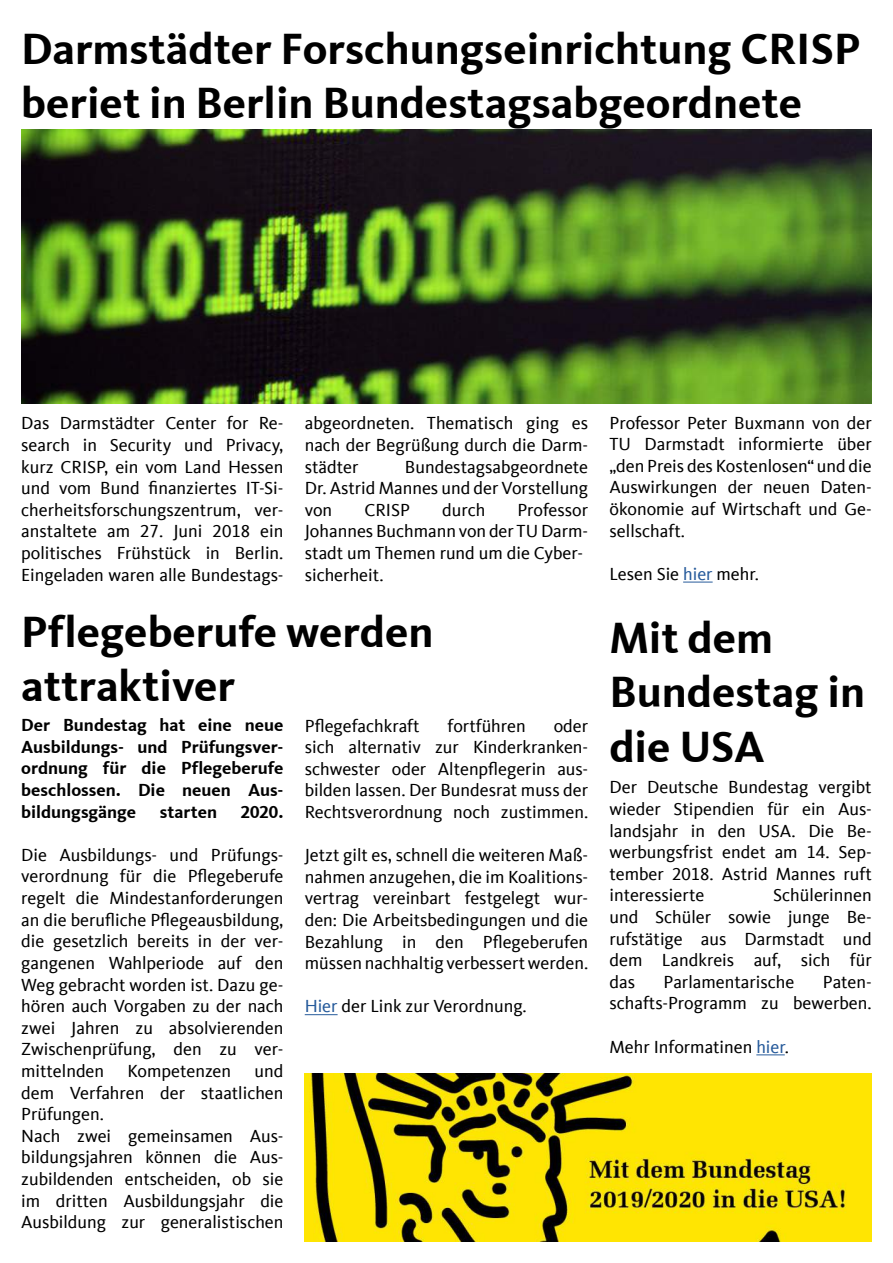
<style>
.page{position:relative;width:893px;height:1263px;background:#fff}
.page>*{position:absolute;margin:0;border:0;box-sizing:border-box;transform-origin:0 0}
.t1{font:700 45px/54px "CDU Kievit Tab";color:#000}
.t2{font:18px/21.6px "CDU Kievit Tab";color:#000;text-align:justify}
.t3{font:700 18px/21.6px "CDU Kievit Tab";color:#000;text-align:justify}
.s1{color:#275b9b}
</style>
<div class="page">
<img style="left:21px;top:130px;width:851px;height:274px">
<hr style="left:683px;top:582px;width:30px;height:1px;background:#275b9b">
<hr style="left:305px;top:1014px;width:33px;height:1px;background:#275b9b">
<svg style="left:756px;top:1054px;width:29px;height:1px"></svg>
<img style="left:305px;top:1073px;width:567px;height:169px">
<h1 class="t1" style="left:21px;top:22px;width:841px">Darmstädter Forschungseinrichtung CRISP beriet in Berlin Bundestagsabgeordnete</h1>
<p class="t2" style="left:21px;top:413px;width:264px">Das Darmstädter Center for Re&shy;search in Security und Privacy, kurz CRISP, ein vom Land Hessen und vom Bund finanziertes IT-Si&shy;cherheitsforschungszentrum, ver&shy;anstaltete am 27. Juni 2018 ein politisches Frühstück in Berlin.<br>Eingeladen waren alle Bundestags-</p>
<p class="t2" style="left:305px;top:413px;width:285px">abgeordneten. Thematisch ging es nach der Begrüßung durch die Darm&shy;städter</p>
<p class="t2" style="left:305px;top:456px;width:285px;text-indent:100px">Bundestagsabgeordnete Dr. Astrid Mannes und der Vorstellung von</p>
<p class="t2" style="left:305px;top:499px;width:285px;text-align:left;text-indent:213px">Professor<br>Johannes Buchmann von der TU Darm&shy;stadt um Themen rund um die Cyber&shy;sicherheit.</p>
<p class="t2" style="left:364px;top:499px;width:47px">CRISP</p>
<p class="t2" style="left:442px;top:499px;width:45px">durch</p>
<h1 class="t1" style="left:21px;top:605px;width:414px">Pflegeberufe werden attraktiver</h1>
<p class="t3" style="left:21px;top:714px;width:264px">Der Bundestag hat eine neue Ausbildungs- und Prüfungsver&shy;ordnung für die Pflegeberufe beschlossen. Die neuen Aus&shy;bildungsgänge</p>
<p class="t2" style="left:305px;top:715px;width:116px">Pflegefachkraft</p>
<p class="t2" style="left:448px;top:715px;width:80px">fortführen</p>
<p class="t2" style="left:305px;top:715px;width:285px;text-indent:249px">oder sich alternativ zur Kinderkranken&shy;schwester oder Altenpflegerin aus&shy;bilden lassen. Der Bundesrat muss der Rechtsverordnung noch zustimmen.</p>
<p class="t2" style="left:305px;top:845px;width:285px">Jetzt gilt es, schnell die weiteren Maß&shy;nahmen anzugehen, die im Koalitions&shy;vertrag vereinbart festgelegt wur&shy;den: Die Arbeitsbedingungen und die Bezahlung in den Pflegeberufen müssen nachhaltig verbessert werden.</p>
<p class="t2" style="left:305px;top:996px;width:223px"><span class="s1">Hier</span> der Link zur Verordnung.</p>
<p class="t3" style="left:160px;top:801px;width:59px">starten</p>
<p class="t3" style="left:241px;top:801px;width:44px">2020.</p>
<p class="t2" style="left:21px;top:844px;width:264px">Die Ausbildungs- und Prüfungs&shy;verordnung für die Pflegeberufe regelt die Mindestanforderungen an die berufliche Pflegeausbildung, die gesetzlich bereits in der ver&shy;gangenen Wahlperiode auf den Weg gebracht worden ist. Dazu ge&shy;hören auch Vorgaben zu der nach zwei Jahren zu absolvierenden Zwischenprüfung, den zu ver&shy;mittelnden</p>
<p class="t2" style="left:21px;top:1060px;width:264px;text-align:left;text-indent:233px">und dem Verfahren der staatlichen<br>Prüfungen.<br>Nach zwei gemeinsamen Aus&shy;bildungsjahren können die Aus&shy;zubildenden entscheiden, ob sie im dritten Ausbildungsjahr die<br>Ausbildung zur generalistischen</p>
<p class="t2" style="left:128px;top:1060px;width:105px">Kompetenzen</p>
<p class="t2" style="left:609px;top:412px;width:264px">Professor Peter Buxmann von der TU Darmstadt informierte über „den Preis des Kostenlosen“ und die Auswirkungen der neuen Daten&shy;ökonomie auf Wirtschaft und Ge&shy;sellschaft.</p>
<p class="t2" style="left:609px;top:563px;width:151px">Lesen Sie <span class="s1">hier</span> mehr.</p>
<h1 class="t1" style="left:609px;top:611px;width:257px">Mit dem<br>Bundestag in die USA</h1>
<p class="t2" style="left:609px;top:777px;width:264px">Der Deutsche Bundestag vergibt wieder Stipendien für ein Aus&shy;landsjahr in den USA. Die Be&shy;werbungsfrist endet am 14. Sep&shy;tember 2018. Astrid Mannes ruft interessierte</p>
<p class="t2" style="left:609px;top:885px;width:264px;text-indent:164px">Schülerinnen und Schüler sowie junge Be&shy;rufstätige aus Darmstadt und dem Landkreis auf, sich für das</p>
<p class="t2" style="left:664px;top:971px;width:132px">Parlamentarische</p>
<p class="t2" style="left:609px;top:971px;width:264px;text-align:right">Paten-<br>schafts-Programm zu bewerben.</p>
<p class="t2" style="left:609px;top:1036px;width:181px">Mehr Informatinen <span class="s1">hier</span>.</p>
</div>
